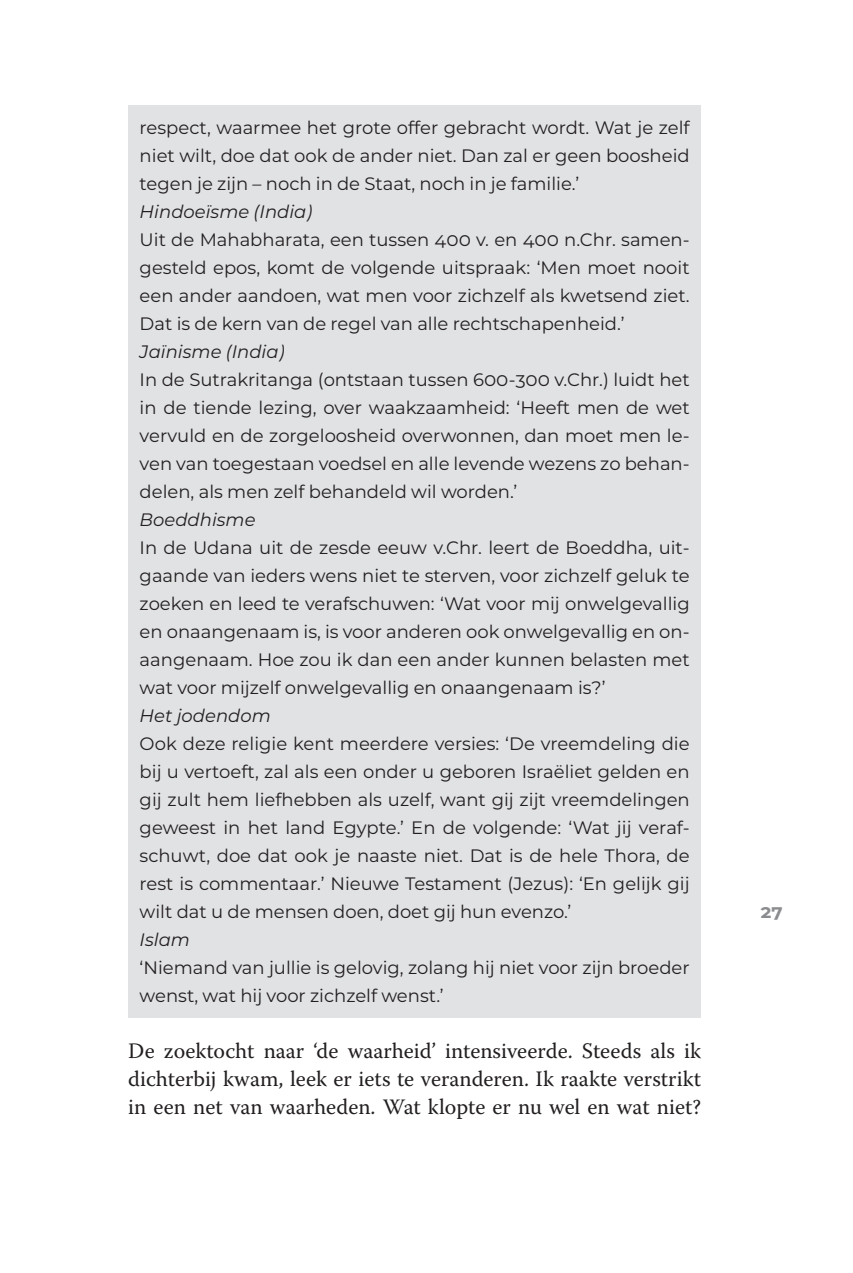
<style>
.page{position:relative;width:853px;height:1273px;background:#fff}
.page>*{position:absolute;margin:0;border:0;box-sizing:border-box;transform-origin:0 0}
.t1{font:22px/28px "Warnock Pro";color:#231f20;text-align:justify}
.arc{font:18px/28px "Montserrat";color:#231f20;text-align:justify}
.arc-2{font:italic 18px "Montserrat";color:#231f20}
.t2{font:700 18px "Montserrat";color:#8a8c8f}
</style>
<div class="page">
<div style="left:128px;top:105px;width:573px;height:101px;background:#e1e2e4"></div>
<div style="left:128px;top:189px;width:573px;height:45px;background:#e1e2e4"></div>
<div style="left:128px;top:217px;width:573px;height:129px;background:#e1e2e4"></div>
<div style="left:128px;top:329px;width:573px;height:45px;background:#e1e2e4"></div>
<div style="left:128px;top:357px;width:573px;height:157px;background:#e1e2e4"></div>
<div style="left:128px;top:497px;width:573px;height:45px;background:#e1e2e4"></div>
<div style="left:128px;top:525px;width:573px;height:185px;background:#e1e2e4"></div>
<div style="left:128px;top:693px;width:573px;height:45px;background:#e1e2e4"></div>
<div style="left:128px;top:721px;width:573px;height:213px;background:#e1e2e4"></div>
<div style="left:128px;top:917px;width:573px;height:45px;background:#e1e2e4"></div>
<div style="left:128px;top:945px;width:573px;height:73px;background:#e1e2e4"></div>
<p class="arc" style="left:140px;top:113px;width:551px">respect, waarmee het grote offer gebracht wordt. Wat je zelf niet wilt, doe dat ook de ander niet. Dan zal er geen boosheid tegen je zijn – noch in de Staat, noch in je familie.’</p>
<p class="arc-2" style="left:140px;top:199px;width:174px">Hindoeïsme (India)</p>
<p class="arc" style="left:140px;top:225px;width:551px">Uit de Mahabharata, een tussen 400 v. en 400 n.Chr. samen&shy;gesteld epos, komt de volgende uitspraak: ‘Men moet nooit een ander aandoen, wat men voor zichzelf als kwetsend ziet.<br>Dat is de kern van de regel van alle rechtschapenheid.’</p>
<p class="arc-2" style="left:140px;top:339px;width:146px">Jaïnisme (India)</p>
<p class="arc" style="left:140px;top:365px;width:551px">In de Sutrakritanga (ontstaan tussen 600-300 v.Chr.) luidt het in de tiende lezing, over waakzaamheid: ‘Heeft men de wet vervuld en de zorgeloosheid overwonnen, dan moet men le&shy;ven van toegestaan voedsel en alle levende wezens zo behan&shy;delen, als men zelf behandeld wil worden.’</p>
<p class="arc-2" style="left:140px;top:507px;width:117px">Boeddhisme</p>
<p class="arc" style="left:140px;top:533px;width:551px">In de Udana uit de zesde eeuw v.Chr. leert de Boeddha, uit&shy;gaande van ieders wens niet te sterven, voor zichzelf geluk te zoeken en leed te verafschuwen: ‘Wat voor mij onwelgevallig en onaangenaam is, is voor anderen ook onwelgevallig en on&shy;aangenaam. Hoe zou ik dan een ander kunnen belasten met wat voor mijzelf onwelgevallig en onaangenaam is?’</p>
<p class="arc-2" style="left:140px;top:703px;width:133px">Het jodendom</p>
<p class="arc" style="left:140px;top:729px;width:551px">Ook deze religie kent meerdere versies: ‘De vreemdeling die bij u vertoeft, zal als een onder u geboren Israëliet gelden en gij zult hem liefhebben als uzelf, want gij zijt vreemdelingen geweest in het land Egypte.’ En de volgende: ‘Wat jij veraf&shy;schuwt, doe dat ook je naaste niet. Dat is de hele Thora, de rest is commentaar.’ Nieuwe Testament (Jezus): ‘En gelijk gij wilt dat u de mensen doen, doet gij hun evenzo.’</p>
<p class="arc-2" style="left:140px;top:927px;width:52px">Islam</p>
<p class="arc" style="left:140px;top:953px;width:551px">‘Niemand van jullie is gelovig, zolang hij niet voor zijn broeder wenst, wat hij voor zichzelf wenst.’</p>
<p class="t1" style="left:128px;top:1036px;width:574px">De zoektocht naar ‘de waarheid’ intensiveerde. Steeds als ik dichterbij kwam, leek er iets te veranderen. Ik raakte verstrikt in een net van waarheden. Wat klopte er nu wel en wat niet?</p>
<p class="t2" style="left:761px;top:899px;width:23px">27</p>
</div>
